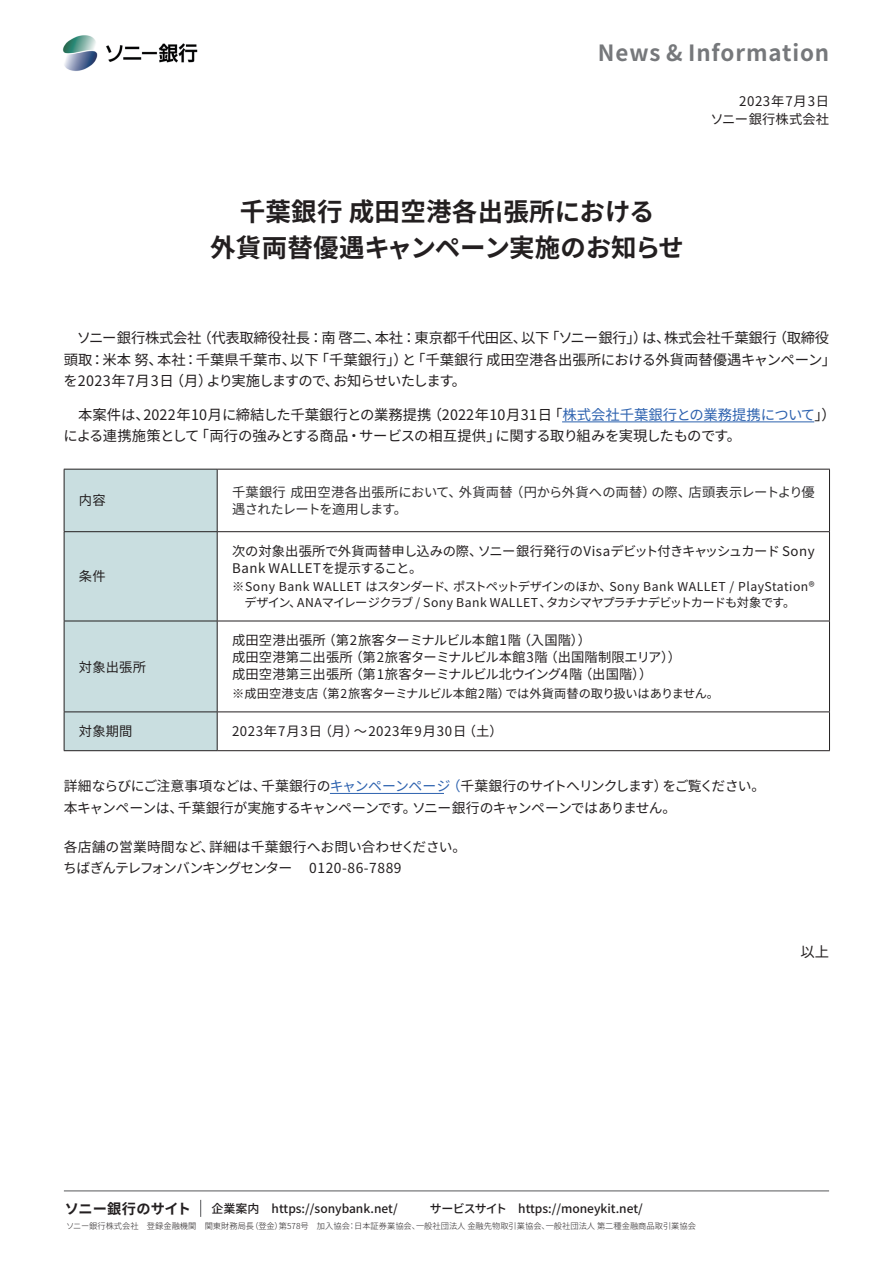
<style>
.page{position:relative;width:893px;height:1263px;background:#fff}
.page>*{position:absolute;margin:0;border:0;box-sizing:border-box;transform-origin:0 0}
.t1{font:700 25.5px/36.2px "Noto Sans CJ Kjp";letter-spacing:.01em;color:#231f20;text-align:center}
.t2{font:700 22.35px "Noto Sans CJ Kjp";letter-spacing:.04em;color:#76787b}
.t3{font:14.4px "Noto Sans CJ Kjp";letter-spacing:-.02em;color:#231f20}
.t4{font:14.4px "Noto Sans CJ Kjp";color:#231f20}
.t5{font:14.4px "Noto Sans CJ Kjp";color:#2d62af}
.t6{font:14.4px "Noto Sans CJ Kjp";letter-spacing:-.05em;color:#231f20}
.t7{font:14.4px "Noto Sans CJ Kjp";letter-spacing:.015em;color:#231f20}
.t8{font:14.4px "Noto Sans CJ Kjp";letter-spacing:-.075em;color:#231f20}
.t9{font:14.4px "Noto Sans CJ Kjp";letter-spacing:-.09em;color:#231f20}
.t10{font:14.4px "Noto Sans CJ Kjp";letter-spacing:.05em;color:#231f20}
.t11{font:14.4px "Noto Sans CJ Kjp";letter-spacing:-.045em;color:#231f20}
.t12{font:700 14.25px "Noto Sans CJ Kjp";letter-spacing:.005em;color:#231f20}
.t13{font:13.8px "Noto Sans CJ Kjp";letter-spacing:-.035em;color:#231f20}
.t14{font:13.8px "Noto Sans CJ Kjp";letter-spacing:.005em;color:#231f20}
.t15{font:13.8px "Noto Sans CJ Kjp";letter-spacing:-.08em;color:#231f20}
.t16{font:13.8px "Noto Sans CJ Kjp";letter-spacing:-.065em;color:#231f20}
.t17{font:13.8px "Noto Sans CJ Kjp";letter-spacing:-.005em;color:#2d62af}
.t18{font:13.8px "Noto Sans CJ Kjp";letter-spacing:.04em;color:#231f20}
.t19{font:13.8px "Noto Sans CJ Kjp";letter-spacing:.01em;color:#231f20}
.t20{font:13.8px "Noto Sans CJ Kjp";letter-spacing:-.095em;color:#231f20}
.t21{font:13.35px/17px "Noto Sans CJ Kjp";letter-spacing:.01em;color:#231f20}
.t22{font:13.35px "Noto Sans CJ Kjp";letter-spacing:-.01em;color:#231f20}
.t23{font:13.35px "Noto Sans CJ Kjp";letter-spacing:-.04em;color:#231f20}
.t24{font:13.35px "Noto Sans CJ Kjp";letter-spacing:.06em;color:#231f20}
.t25{font:13.35px "Noto Sans CJ Kjp";letter-spacing:-.03em;color:#231f20}
.t26{font:13.35px/18px "Noto Sans CJ Kjp";letter-spacing:.04em;color:#231f20;text-align:right}
.t27{font:13.35px "Noto Sans CJ Kjp";letter-spacing:-.005em;color:#312f30}
.t28{font:13.35px "Noto Sans CJ Kjp";letter-spacing:.015em;color:#312f30}
.t29{font:13.35px "Noto Sans CJ Kjp";letter-spacing:-.06em;color:#312f30}
.t30{font:13.35px "Noto Sans CJ Kjp";letter-spacing:-.05em;color:#312f30}
.t31{font:12.15px "Noto Sans CJ Kjp";letter-spacing:.04em;color:#231f20}
.t32{font:12.15px "Noto Sans CJ Kjp";color:#231f20}
.t33{font:12.15px "Noto Sans CJ Kjp";letter-spacing:-.075em;color:#231f20}
.t34{font:12.15px "Noto Sans CJ Kjp";letter-spacing:-.02em;color:#231f20}
.t35{font:12.15px "Noto Sans CJ Kjp";letter-spacing:-.07em;color:#231f20}
.t36{font:500 12px "Noto Sans CJ Kjp";color:#231f20}
.t37{font:300 8.25px "Noto Sans CJ Kjp";color:#231f20}
.s1{color:#231f20}
.s2{color:#2d62af}
</style>
<div class="page">
<img style="left:62px;top:35px;width:136px;height:36px">
<div style="left:65px;top:470px;width:152px;height:280px;background:#c9dee0"></div>
<hr style="left:64px;top:469px;width:153px;height:1px;background:#231f20">
<hr style="left:64px;top:469px;width:1px;height:62px;background:#231f20">
<hr style="left:217px;top:469px;width:613px;height:1px;background:#231f20">
<hr style="left:217px;top:469px;width:1px;height:62px;background:#231f20">
<hr style="left:829px;top:469px;width:1px;height:62px;background:#231f20">
<hr style="left:64px;top:531px;width:153px;height:1px;background:#231f20">
<hr style="left:64px;top:532px;width:1px;height:89px;background:#231f20">
<hr style="left:217px;top:531px;width:613px;height:1px;background:#231f20">
<hr style="left:217px;top:532px;width:1px;height:89px;background:#231f20">
<hr style="left:829px;top:532px;width:1px;height:89px;background:#231f20">
<hr style="left:64px;top:621px;width:1px;height:90px;background:#231f20">
<hr style="left:217px;top:621px;width:1px;height:90px;background:#231f20">
<hr style="left:829px;top:621px;width:1px;height:90px;background:#231f20">
<hr style="left:64px;top:712px;width:1px;height:38px;background:#231f20">
<hr style="left:217px;top:712px;width:1px;height:38px;background:#231f20">
<hr style="left:829px;top:712px;width:1px;height:38px;background:#231f20">
<hr style="left:64px;top:621px;width:153px;height:1px;background:#231f20">
<hr style="left:217px;top:621px;width:613px;height:1px;background:#231f20">
<hr style="left:64px;top:711px;width:153px;height:1px;background:#231f20">
<hr style="left:217px;top:711px;width:613px;height:1px;background:#231f20">
<hr style="left:64px;top:750px;width:153px;height:1px;background:#231f20">
<hr style="left:217px;top:750px;width:613px;height:1px;background:#231f20">
<hr style="left:562px;top:421px;width:252px;height:1px;background:#2d62af">
<hr style="left:330px;top:793px;width:114px;height:1px;background:#2d62af">
<hr style="left:64px;top:1191px;width:765px;height:1px;background:#57585a">
<svg style="left:200px;top:1200px;width:1px;height:17px"></svg>
<h2 class="t2" style="left:598px;top:40px;width:233px">News &amp; Information</h2>
<p class="t26" style="left:710px;top:93px;width:120px">2023年7月3日<br>ソニー銀行株式会社</p>
<h1 class="t1" style="left:210px;top:194px;width:475px">千葉銀行成田空港各出張所における<br>外貨両替優遇キャンペーン実施のお知らせ</h1>
<p class="t3" style="left:198px;top:330px;width:185px">（代表取締役社長：南啓二、</p>
<p class="t3" style="left:545px;top:330px;width:104px">「ソニー銀行」）</p>
<p class="t3" style="left:773px;top:330px;width:58px">（取締役</p>
<p class="t3" style="left:64px;top:330px;width:139px">　ソニー銀行株式会社</p>
<p class="t3" style="left:375px;top:330px;width:154px">本社：東京都千代田区、</p>
<p class="t3" style="left:664px;top:330px;width:114px">株式会社千葉銀行</p>
<p class="t3" style="left:521px;top:330px;width:30px">以下</p>
<p class="t3" style="left:642px;top:330px;width:30px">は、</p>
<p class="t4" style="left:315px;top:351px;width:523px">「千葉銀行」）「千葉銀行成田空港各出張所における外貨両替優遇キャンペーン「</p>
<p class="t3" style="left:183px;top:351px;width:114px">：千葉県千葉市、</p>
<p class="t3" style="left:90px;top:351px;width:74px">：米本努、</p>
<p class="t3" style="left:157px;top:351px;width:30px">本社</p>
<p class="t3" style="left:64px;top:351px;width:30px">頭取</p>
<p class="t3" style="left:290px;top:351px;width:30px">以下</p>
<p class="t3" style="left:402px;top:351px;width:16px">と</p>
<p class="t10" style="left:64px;top:372px;width:112px">を2023年7月3日</p>
<p class="t3" style="left:170px;top:372px;width:44px">（月）</p>
<p class="t9" style="left:207px;top:372px;width:134px">より実施しますので、</p>
<p class="t8" style="left:333px;top:372px;width:135px">お知らせいたします。</p>
<p class="t7" style="left:428px;top:406px;width:126px">（2022年10月31日</p>
<p class="t5" style="left:548px;top:406px;width:289px"><span class="s1">「</span>株式会社千葉銀行との業務提携について <span class="s1">(「</span></p>
<p class="t4" style="left:143px;top:406px;width:290px">2022年10月に締結した千葉銀行との業務提携</p>
<p class="t3" style="left:64px;top:406px;width:87px">　本案件は、</p>
<p class="t3" style="left:195px;top:428px;width:307px">「両行の強みとする商品・サービスの相互提供」</p>
<p class="t11" style="left:64px;top:428px;width:137px">による連携施策として</p>
<p class="t6" style="left:495px;top:428px;width:247px">に関する取り組みを実現したものです。</p>
<p class="t21" style="left:79px;top:492px;width:28px">内容</p>
<p class="t21" style="left:79px;top:568px;width:28px">条件</p>
<p class="t21" style="left:79px;top:658px;width:68px">対象出張所</p>
<p class="t21" style="left:79px;top:723px;width:55px">対象期間</p>
<p class="t27" style="left:510px;top:484px;width:147px">（円から外貨への両替）</p>
<p class="t28" style="left:232px;top:484px;width:231px">千葉銀行成田空港各出張所において、</p>
<p class="t27" style="left:459px;top:484px;width:55px">外貨両替</p>
<p class="t30" style="left:688px;top:484px;width:128px">店頭表示レートより優</p>
<p class="t27" style="left:651px;top:484px;width:41px">の際、</p>
<p class="t29" style="left:232px;top:502px;width:176px">遇されたレートを適用します。</p>
<p class="t23" style="left:478px;top:544px;width:338px">ソニー銀行発行のVisaデビット付きキャッシュカード Sony</p>
<p class="t21" style="left:232px;top:543px;width:252px">次の対象出張所で外貨両替申し込みの際、<br>Bank WALLETを提示すること。</p>
<p class="t35" style="left:453px;top:580px;width:160px">ポストペットデザインのほか、</p>
<p class="t31" style="left:232px;top:580px;width:226px">※Sony Bank WALLET はスタンダード、</p>
<p class="t31" style="left:609px;top:580px;width:207px">Sony Bank WALLET / PlayStationR</p>
<p class="t31" style="left:297px;top:595px;width:256px">ANAマイレージクラブ/ Sony Bank WALLET、</p>
<p class="t32" style="left:244px;top:595px;width:59px">デザイン、</p>
<p class="t33" style="left:546px;top:595px;width:251px">タカシマヤプラチナデビットカードも対象です。</p>
<p class="t22" style="left:322px;top:633px;width:200px">（第2旅客ターミナルビル本館1階</p>
<p class="t21" style="left:518px;top:632px;width:75px">（入国階 ((</p>
<p class="t21" style="left:232px;top:632px;width:95px">成田空港出張所</p>
<p class="t22" style="left:349px;top:650px;width:200px">（第2旅客ターミナルビル本館3階</p>
<p class="t21" style="left:544px;top:649px;width:138px">（出国階制限エリア ((</p>
<p class="t21" style="left:232px;top:649px;width:122px">成田空港第二出張所</p>
<p class="t25" style="left:349px;top:667px;width:235px">（第1旅客ターミナルビル北ウイング4階</p>
<p class="t21" style="left:579px;top:666px;width:75px">（出国階 ((</p>
<p class="t21" style="left:232px;top:666px;width:122px">成田空港第三出張所</p>
<p class="t32" style="left:315px;top:686px;width:196px">（第2旅客ターミナルビル本館2階）</p>
<p class="t34" style="left:505px;top:686px;width:215px">では外貨両替の取り扱いはありません。</p>
<p class="t32" style="left:232px;top:686px;width:88px">※成田空港支店</p>
<p class="t24" style="left:232px;top:724px;width:91px">2023年7月3日</p>
<p class="t24" style="left:319px;top:724px;width:149px">（月）～2023年9月30日</p>
<p class="t21" style="left:463px;top:723px;width:41px">（土(</p>
<p class="t16" style="left:447px;top:779px;width:222px"><span class="s2">（</span>千葉銀行のサイトへリンクします）</p>
<p class="t13" style="left:64px;top:779px;width:204px">詳細ならびにご注意事項などは、</p>
<p class="t20" style="left:662px;top:779px;width:104px">をご覧ください。</p>
<p class="t17" style="left:261px;top:779px;width:191px"><span class="s1">千葉銀行の</span>キャンペーンページ</p>
<p class="t13" style="left:178px;top:800px;width:240px">千葉銀行が実施するキャンペーンです。</p>
<p class="t13" style="left:412px;top:800px;width:266px">ソニー銀行のキャンペーンではありません。</p>
<p class="t13" style="left:64px;top:800px;width:121px">本キャンペーンは、</p>
<p class="t19" style="left:64px;top:839px;width:152px">各店舗の営業時間など、</p>
<p class="t14" style="left:209px;top:839px;width:259px">詳細は千葉銀行へお問い合わせください。</p>
<p class="t15" style="left:63px;top:860px;width:230px">ちばぎんテレフォンバンキングセンター</p>
<p class="t18" style="left:309px;top:860px;width:94px">0120-86-7889</p>
<p class="t12" style="left:65px;top:1200px;width:128px">ソニー銀行のサイト</p>
<p class="t36" style="left:212px;top:1202px;width:188px">企業案内　https://sonybank.net/</p>
<p class="t36" style="left:430px;top:1202px;width:215px">サービスサイト　https://moneykit.net/</p>
<p class="t37" style="left:250px;top:1221px;width:101px">（登金第） 578号　加入協会</p>
<p class="t37" style="left:546px;top:1221px;width:152px">一般社団法人第二種金融商品取引業協会</p>
<p class="t37" style="left:66px;top:1221px;width:190px">ソニー銀行株式会社　登録金融機関　関東財務局長</p>
<p class="t37" style="left:354px;top:1221px;width:67px">日本証券業協会、</p>
<p class="t37" style="left:416px;top:1221px;width:135px">一般社団法人金融先物取引業協会、</p>
<p class="t37" style="left:348px;top:1221px;width:10px">：</p>
<p class="t3" style="left:800px;top:944px;width:30px">以上</p>
</div>
